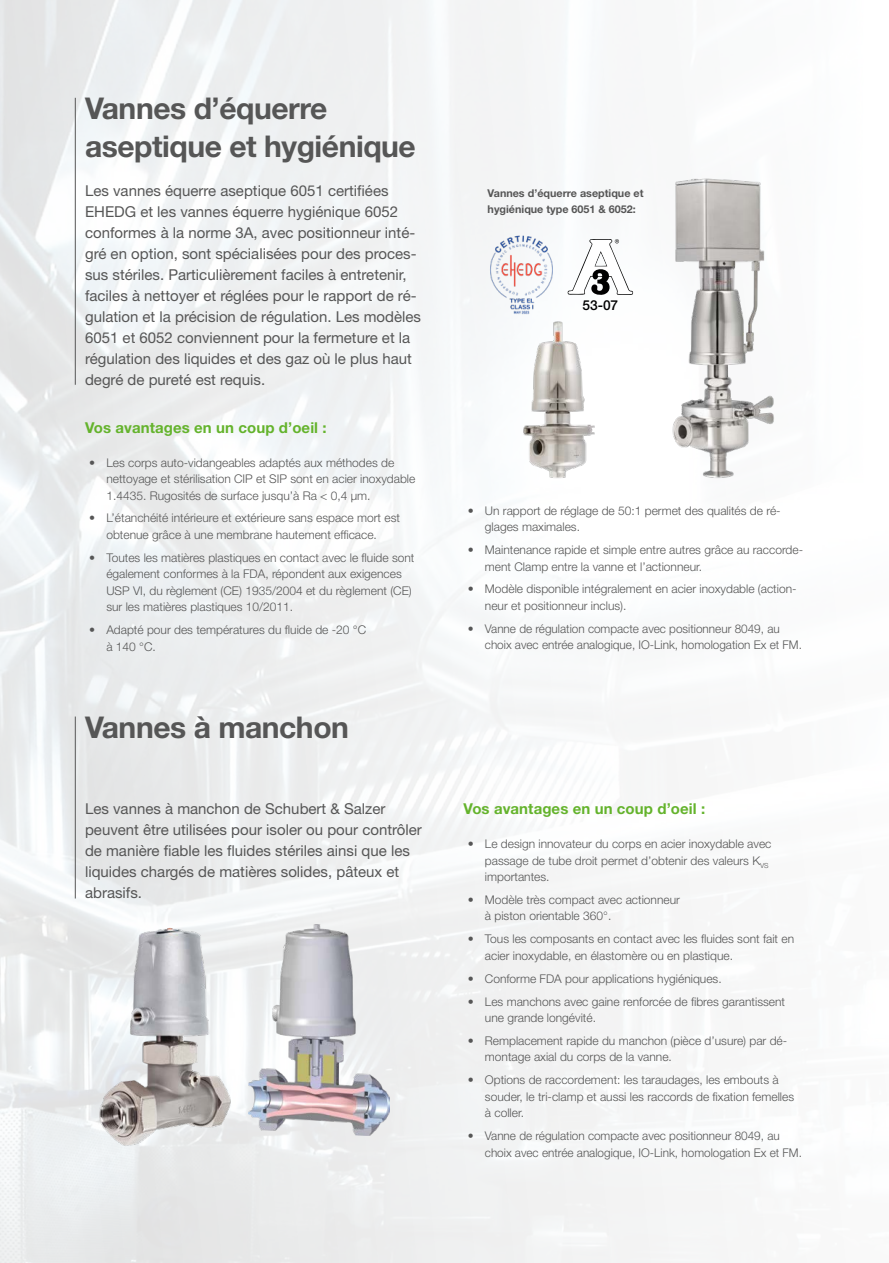
<style>
.page{position:relative;width:889px;height:1263px;background:#fff}
.page>*{position:absolute;margin:0;border:0;box-sizing:border-box;transform-origin:0 0}
.t1{font:700 30px/37.5px "Helvetica Neue LT Std";letter-spacing:-.015em;color:#565656}
.t2{font:15px/21px "Helvetica Neue LT Std";color:#565656}
.t3{font:700 15px "Helvetica Neue LT Std";letter-spacing:.005em;color:#64b32c}
.t4{font:500 13.65px "Helvetica Neue LT Std";color:#000}
.t5{font:300 12px/16.5px "Helvetica Neue LT Std";color:#565656}
.t6{font:700 10.8px/16.2px "Helvetica Neue LT Std";color:#565656}
.s1{font-weight:400}
</style>
<div class="page">
<hr style="left:75px;top:98px;width:1px;height:287px;background:#565656">
<img style="left:97px;top:927px;width:135px;height:221px">
<img style="left:249px;top:925px;width:140px;height:210px">
<hr style="left:75px;top:716px;width:1px;height:182px;background:#565656">
<img style="left:662px;top:174px;width:117px;height:309px">
<img style="left:519px;top:317px;width:76px;height:164px">
<img style="left:477px;top:229px;width:89px;height:88px">
<svg style="left:567px;top:239px;width:66px;height:56px"></svg>
<p class="t1" style="left:85px;top:89px;width:332px">Vannes d’équerre aseptique et hygiénique</p>
<p class="t2" style="left:85px;top:180px;width:337px">Les vannes équerre aseptique 6051 certifiées EHEDG et les vannes équerre hygiénique 6052 conformes à la norme 3A, avec positionneur inté&shy;gré en option, sont spécialisées pour des proces&shy;sus stériles. Particulièrement faciles à entretenir, faciles à nettoyer et réglées pour le rapport de ré&shy;gulation et la précision de régulation. Les modèles 6051 et 6052 conviennent pour la fermeture et la régulation des liquides et des gaz où le plus haut degré de pureté est requis.</p>
<p class="t3" style="left:85px;top:418px;width:243px">Vos avantages en un coup d’oeil :</p>
<p class="t5" style="left:106px;top:454px;width:310px;text-indent:-17px"><span class="s1">•</span> Les corps auto-vidangeables adaptés aux méthodes de nettoyage et stérilisation CIP et SIP sont en acier inoxydable<br>1.4435. Rugosités de surface jusqu’à Ra &lt; 0,4 µm.</p>
<p class="t5" style="left:89px;top:510px;width:312px;text-align:center"><span class="s1">•</span> L’étanchéité intérieure et extérieure sans espace mort est obtenue grâce à une membrane hautement efficace.</p>
<p class="t5" style="left:106px;top:549px;width:310px;text-indent:-17px"><span class="s1">•</span> Toutes les matières plastiques en contact avec le fluide sont également conformes à la FDA, répondent aux exigences USP VI, du règlement (CE) 1935/2004 et du règlement (CE) sur les matières plastiques 10/2011.</p>
<p class="t5" style="left:106px;top:621px;width:261px;text-indent:-17px"><span class="s1">•</span> Adapté pour des températures du fluide de -20 °C à 140 °C.</p>
<p class="t1" style="left:85px;top:708px;width:265px">Vannes à manchon</p>
<p class="t6" style="left:487px;top:185px;width:157px">Vannes d’équerre aseptique et hygiénique type 6051 &amp; 6052:</p>
<p class="t4" style="left:582px;top:297px;width:37px">53-07</p>
<p class="t5" style="left:485px;top:502px;width:297px;text-indent:-17px"><span class="s1">•</span> Un rapport de réglage de 50:1 permet des qualités de ré&shy;glages maximales.</p>
<p class="t5" style="left:485px;top:541px;width:320px;text-indent:-17px"><span class="s1">•</span> Maintenance rapide et simple entre autres grâce au raccorde&shy;ment Clamp entre la vanne et l’actionneur.</p>
<p class="t5" style="left:485px;top:581px;width:313px;text-indent:-17px"><span class="s1">•</span> Modèle disponible intégralement en acier inoxydable (action&shy;neur et positionneur inclus).</p>
<p class="t5" style="left:485px;top:620px;width:318px;text-indent:-17px"><span class="s1">•</span> Vanne de régulation compacte avec positionneur 8049, au choix avec entrée analogique, IO-Link, homologation Ex et FM.</p>
<p class="t2" style="left:85px;top:798px;width:338px">Les vannes à manchon de Schubert &amp; Salzer peuvent être utilisées pour isoler ou pour contrôler de manière fiable les fluides stériles ainsi que les liquides chargés de matières solides, pâteux et abrasifs.</p>
<p class="t3" style="left:463px;top:800px;width:243px">Vos avantages en un coup d’oeil :</p>
<p class="t5" style="left:485px;top:835px;width:288px;text-indent:-17px"><span class="s1">•</span> Le design innovateur du corps en acier inoxydable avec passage de tube droit permet d’obtenir des valeurs K<sub>VS </sub>importantes.</p>
<p class="t5" style="left:485px;top:891px;width:196px;text-indent:-17px"><span class="s1">•</span> Modèle très compact avec actionneur à piston orientable 360°.</p>
<p class="t5" style="left:485px;top:930px;width:311px;text-indent:-17px"><span class="s1">•</span> Tous les composants en contact avec les fluides sont fait en acier inoxydable, en élastomère ou en plastique.</p>
<p class="t5" style="left:468px;top:970px;width:255px"><span class="s1">•</span> Conforme FDA pour applications hygiéniques.</p>
<p class="t5" style="left:485px;top:993px;width:302px;text-indent:-17px"><span class="s1">•</span> Les manchons avec gaine renforcée de fibres garantissent une grande longévité.</p>
<p class="t5" style="left:485px;top:1032px;width:304px;text-indent:-17px"><span class="s1">•</span> Remplacement rapide du manchon (pièce d’usure) par dé&shy;montage axial du corps de la vanne.</p>
<p class="t5" style="left:485px;top:1071px;width:311px;text-indent:-17px"><span class="s1">•</span> Options de raccordement: les taraudages, les embouts à souder, le tri-clamp et aussi les raccords de fixation femelles à coller.</p>
<p class="t5" style="left:485px;top:1127px;width:318px;text-indent:-17px"><span class="s1">•</span> Vanne de régulation compacte avec positionneur 8049, au choix avec entrée analogique, IO-Link, homologation Ex et FM.</p>
</div>
